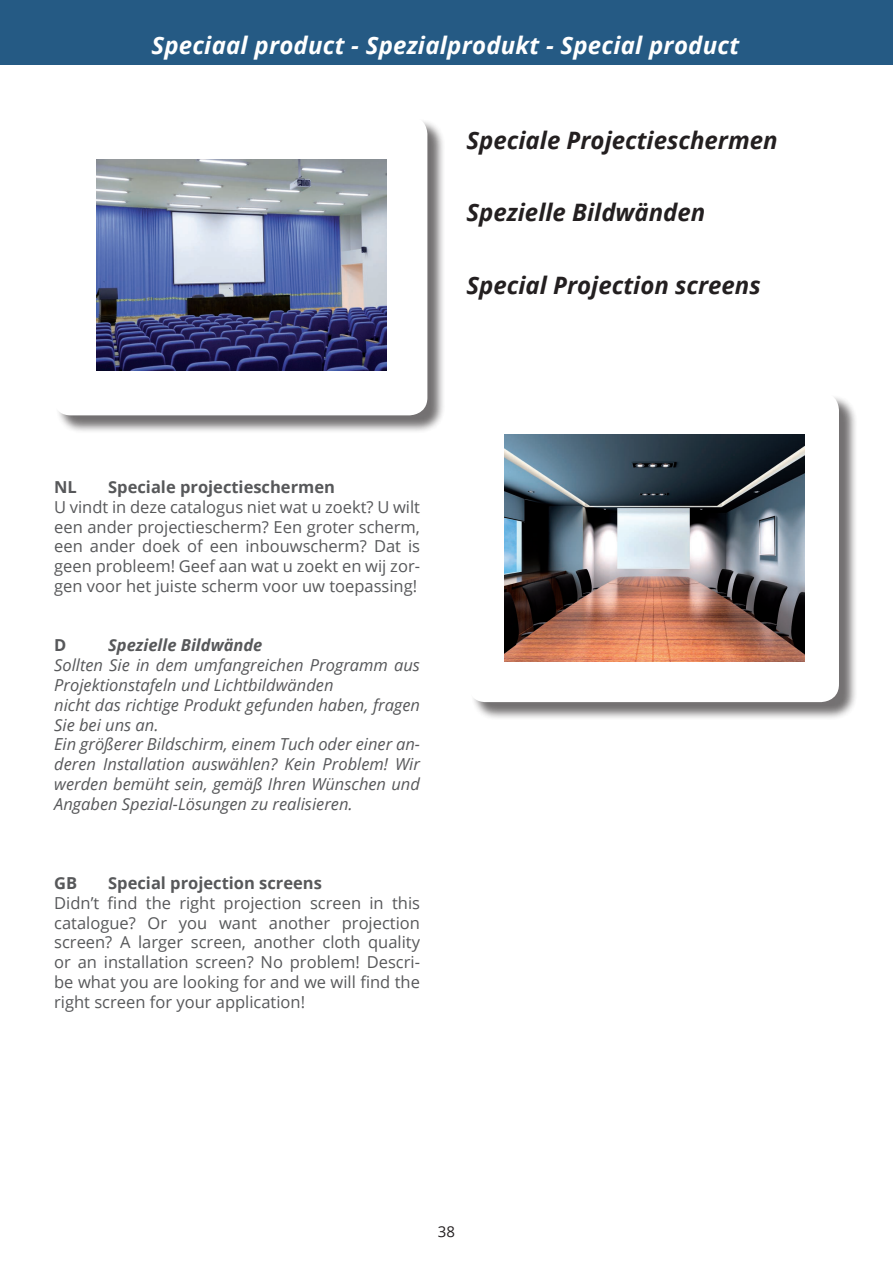
<style>
.page{position:relative;width:893px;height:1263px;background:#fff}
.page>*{position:absolute;margin:0;border:0;box-sizing:border-box;transform-origin:0 0}
.t1{font:italic 700 24px "Open Sans";color:#231f20}
.t2{font:italic 700 24px "Open Sans";letter-spacing:.01em;color:#fff}
.t3{font:16.5px/19.8px "Open Sans";color:#57585a;text-align:justify}
.t4{font:italic 16.5px/19.8px "Open Sans";color:#57585a}
.t5{font:700 16.5px "Open Sans";color:#57585a}
.t6{font:italic 700 16.5px "Open Sans";color:#57585a}
.t7{font:15px "Open Sans";color:#231f20}
</style>
<div class="page">
<div style="left:55px;top:118px;width:391px;height:316px;background:#231f20;opacity:.75"></div>
<div style="left:53px;top:116px;width:374px;height:299px;background:#fff;border-radius:18px"></div>
<div style="left:470px;top:394px;width:388px;height:327px;background:#231f20;opacity:.75"></div>
<div style="left:468px;top:392px;width:371px;height:310px;background:#fff;border-radius:18px"></div>
<div style="left:0;top:0;width:893px;height:65px;background:#255a84"></div>
<img style="left:504px;top:434px;width:301px;height:228px">
<img style="left:96px;top:160px;width:291px;height:210px">
<p class="t2" style="left:151px;top:28px;width:589px">Speciaal product - Spezialprodukt - Special product</p>
<p class="t1" style="left:466px;top:124px;width:313px">Speciale Projectieschermen</p>
<p class="t1" style="left:466px;top:196px;width:240px">Spezielle Bildwänden</p>
<p class="t1" style="left:466px;top:268px;width:296px">Special Projection screens</p>
<p class="t5" style="left:54px;top:475px;width:24px">NL</p>
<p class="t5" style="left:108px;top:475px;width:228px">Speciale projectieschermen</p>
<p class="t3" style="left:54px;top:496px;width:367px">U vindt in deze catalogus niet wat u zoekt? U wilt een ander projectiescherm? Een groter scherm, een ander doek of een inbouwscherm? Dat is geen probleem! Geef aan wat u zoekt en wij zor&shy;gen voor het juiste scherm voor uw toepassing!</p>
<p class="t5" style="left:54px;top:634px;width:14px">D</p>
<p class="t6" style="left:108px;top:634px;width:156px">Spezielle Bildwände</p>
<p class="t4" style="left:54px;top:655px;width:367px">Sollten Sie in dem umfangreichen Programm aus<br>Projektionstafeln und Lichtbildwänden</p>
<p class="t4" style="left:54px;top:694px;width:367px">nicht das richtige Produkt gefunden haben, fragen<br>Sie bei uns an.</p>
<p class="t4" style="left:54px;top:734px;width:367px;text-align:justify">Ein größerer Bildschirm, einem Tuch oder einer an&shy;deren Installation auswählen? Kein Problem! Wir werden bemüht sein, gemäß Ihren Wünschen und Angaben Spezial-Lösungen zu realisieren.</p>
<p class="t5" style="left:54px;top:871px;width:25px">GB</p>
<p class="t5" style="left:108px;top:871px;width:215px">Special projection screens</p>
<p class="t3" style="left:54px;top:892px;width:367px">Didn’t find the right projection screen in this catalogue? Or you want another projection screen? A larger screen, another cloth quality or an installation screen? No problem! Descri&shy;be what you are looking for and we will find the right screen for your application!</p>
<p class="t7" style="left:438px;top:1221px;width:19px">38</p>
</div>
